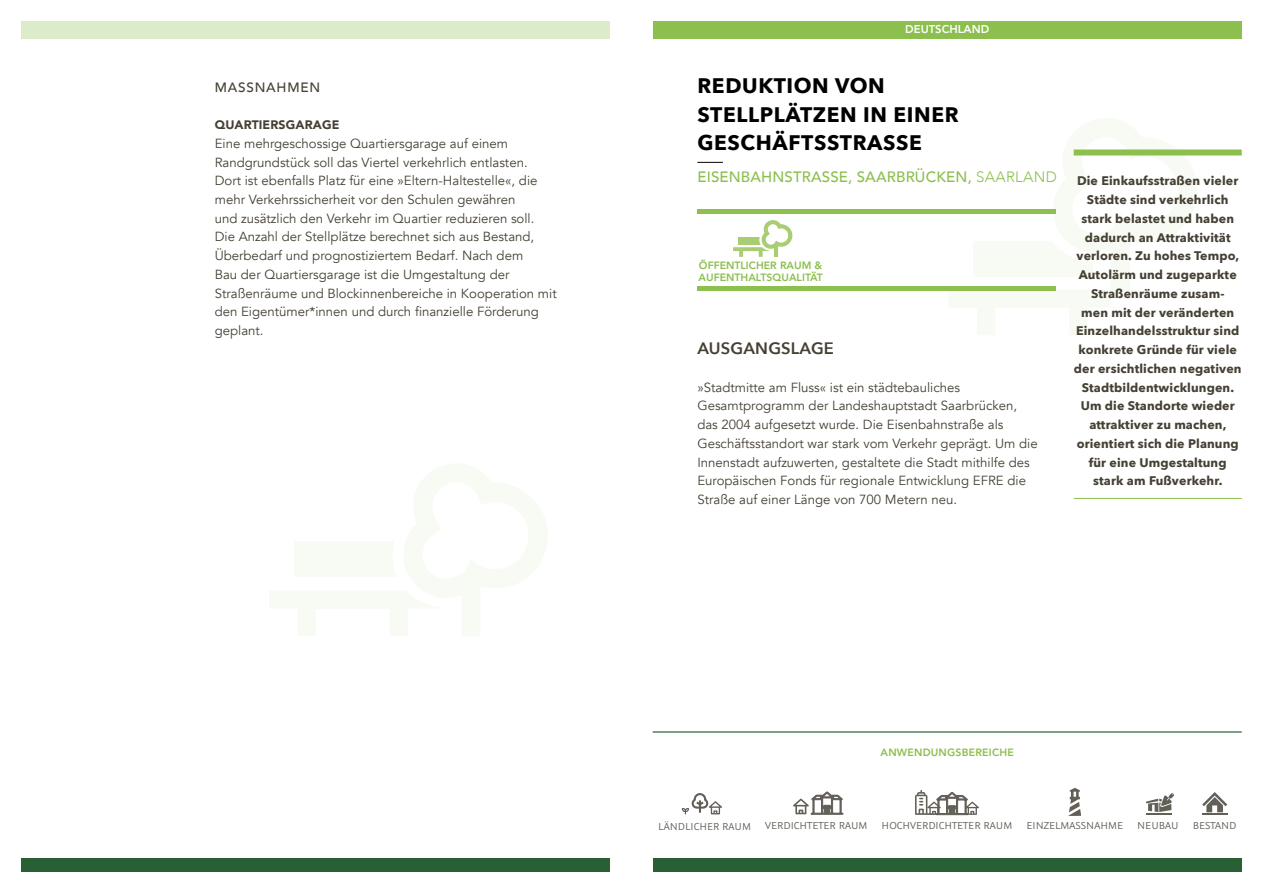
<style>
.page{position:relative;width:1263px;height:893px;background:#fff}
.page>*{position:absolute;margin:0;border:0;box-sizing:border-box;transform-origin:0 0}
.t1{font:700 21px/28.5px "Avenir Next";letter-spacing:.03em;color:#000}
.t2{font:600 16.5px "Avenir Next";letter-spacing:.01em;color:#454034}
.t3{font:500 15px "Avenir";letter-spacing:.01em;color:#8cbf4d}
.t4{font:500 13.5px "Avenir";letter-spacing:.06em;color:#454034}
.t5{font:13.2px/18.8px "Avenir";color:#454034}
.t6{font:700 12.45px/18.8px "Avenir Next";letter-spacing:.01em;color:#454034;text-align:center}
.t7{font:900 12.3px "Avenir";letter-spacing:.01em;color:#454034}
.t8{font:11.4px "Graublau Sans";color:#625f57}
.t9{font:800 11.25px "Avenir LT Pro";color:#fff}
.t10{font:800 10.5px/12px "Avenir LT Pro";color:#8cbf4d}
.t11{font:800 10.5px "Avenir LT Pro";letter-spacing:.02em;color:#8cbf4d}
.s1{font-weight:300}
</style>
<div class="page">
<div style="left:21px;top:859px;width:589px;height:13px;background:#285f35"></div>
<div style="left:21px;top:21px;width:589px;height:18px;background:#dcebc9"></div>
<svg style="left:269px;top:464px;width:278px;height:172px"></svg>
<svg style="left:949px;top:118px;width:270px;height:217px"></svg>
<div style="left:653px;top:859px;width:589px;height:13px;background:#285f35"></div>
<hr style="left:653px;top:731px;width:589px;height:2px;background:#285f35">
<svg style="left:1202px;top:792px;width:25px;height:20px"></svg>
<hr style="left:1202px;top:813px;width:25px;height:2px;background:#625f57">
<div style="left:653px;top:21px;width:589px;height:18px;background:#8cbf4d"></div>
<div style="left:697px;top:209px;width:359px;height:5px;background:#8cbf4d"></div>
<div style="left:697px;top:286px;width:359px;height:5px;background:#8cbf4d"></div>
<hr style="left:1146px;top:813px;width:25px;height:2px;background:#625f57">
<svg style="left:1146px;top:793px;width:28px;height:19px"></svg>
<div style="left:1074px;top:149px;width:168px;height:6px;background:#8cbf4d"></div>
<hr style="left:1074px;top:498px;width:168px;height:1px;background:#8cbf4d">
<svg style="left:697px;top:162px;width:26px;height:1px"></svg>
<svg style="left:733px;top:220px;width:60px;height:37px"></svg>
<svg style="left:682px;top:793px;width:40px;height:21px"></svg>
<svg style="left:1068px;top:788px;width:13px;height:28px"></svg>
<svg style="left:915px;top:790px;width:64px;height:25px"></svg>
<svg style="left:793px;top:791px;width:50px;height:24px"></svg>
<p class="t4" style="left:215px;top:75px;width:107px">MASSNAHMEN</p>
<p class="t7" style="left:215px;top:114px;width:126px">QUARTIERSGARAGE</p>
<p class="t5" style="left:215px;top:134px;width:343px">Eine mehrgeschossige Quartiersgarage auf einem Randgrundstück soll das Viertel verkehrlich entlasten.<br>Dort ist ebenfalls Platz für eine »Eltern-Haltestelle«, die mehr Verkehrssicherheit vor den Schulen gewähren<br>und zusätzlich den Verkehr im Quartier reduzieren soll.<br>Die Anzahl der Stellplätze berechnet sich aus Bestand, Überbedarf und prognostiziertem Bedarf. Nach dem<br>Bau der Quartiersgarage ist die Umgestaltung der Straßenräume und Blockinnenbereiche in Kooperation mit den Eigentümer*innen und durch finanzielle Förderung geplant.</p>
<p class="t9" style="left:905px;top:23px;width:85px">DEUTSCHLAND</p>
<h1 class="t1" style="left:697px;top:71px;width:263px">REDUKTION VON<br>STELLPLÄTZEN IN EINER<br>GESCHÄFTSSTRASSE</h1>
<p class="t3" style="left:697px;top:164px;width:361px">EISENBAHNSTRASSE, SAARBRÜCKEN, <span class="s1">SAARLAND</span></p>
<p class="t10" style="left:699px;top:260px;width:126px">ÖFFENTLICHER RAUM &amp;<br>AUFENTHALTSQUALITÄT</p>
<p class="t2" style="left:697px;top:334px;width:138px">AUSGANGSLAGE</p>
<p class="t5" style="left:697px;top:378px;width:342px">»Stadtmitte am Fluss« ist ein städtebauliches Gesamtprogramm der Landeshauptstadt Saarbrücken, das 2004 aufgesetzt wurde. Die Eisenbahnstraße als Geschäftsstandort war stark vom Verkehr geprägt. Um die Innenstadt aufzuwerten, gestaltete die Stadt mithilfe des Europäischen Fonds für regionale Entwicklung EFRE die Straße auf einer Länge von 700 Metern neu.</p>
<p class="t6" style="left:1074px;top:171px;width:169px">Die Einkaufsstraßen vieler<br>Städte sind verkehrlich stark belastet und haben dadurch an Attraktivität verloren. Zu hohes Tempo,<br>Autolärm und zugeparkte<br>Straßenräume zusam-<br>men mit der veränderten<br>Einzelhandelsstruktur sind konkrete Gründe für viele der ersichtlichen negativen<br>Stadtbildentwicklungen.<br>Um die Standorte wieder attraktiver zu machen, orientiert sich die Planung für eine Umgestaltung stark am Fußverkehr.</p>
<p class="t11" style="left:881px;top:746px;width:135px">ANWENDUNGSBEREICHE</p>
<p class="t8" style="left:658px;top:819px;width:94px">LÄNDLICHER RAUM</p>
<p class="t8" style="left:765px;top:819px;width:104px">VERDICHTETER RAUM</p>
<p class="t8" style="left:882px;top:819px;width:132px">HOCHVERDICHTETER RAUM</p>
<p class="t8" style="left:1026px;top:819px;width:98px">EINZELMASSNAHME</p>
<p class="t8" style="left:1137px;top:819px;width:43px">NEUBAU</p>
<p class="t8" style="left:1193px;top:819px;width:45px">BESTAND</p>
</div>
